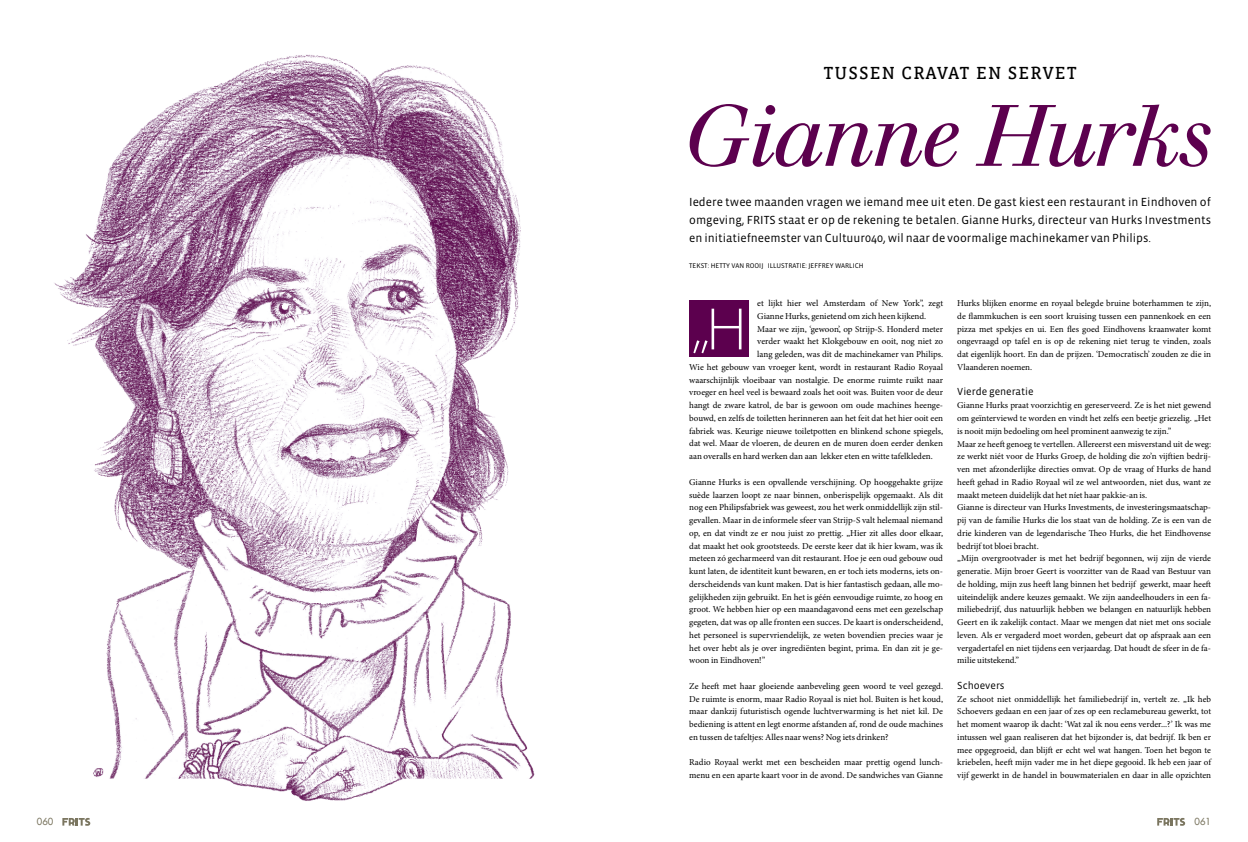
<style>
.page{position:relative;width:1248px;height:842px;background:#fff}
.page>*{position:absolute;margin:0;border:0;box-sizing:border-box;transform-origin:0 0}
.t1{font:85px "Justus Italic Oldstyle";letter-spacing:-.03em;color:#5c004e}
.t2{font:300 54px "Futura";color:#fff}
.t3{font:18px "Vista Slab Alt Reg";letter-spacing:.06em;color:#000}
.t4{font:12px/18px "Vista Sans OT";color:#000;text-align:justify}
.t5{font:10.5px "Vista Sans OT";color:#000}
.t6{font:9.5px "Futura";color:#7a755f}
.t7{font:9px/12.8px "Minion Pro";color:#000;text-align:justify}
.t8{font:7px "Vista Sans OT";color:#000}
</style>
<div class="page">
<img style="left:54px;top:54px;width:481px;height:771px">
<div style="left:689px;top:300px;width:59px;height:57px;background:#5c004e"></div>
<svg style="left:1157px;top:818px;width:27px;height:8px"></svg>
<svg style="left:62px;top:818px;width:28px;height:8px"></svg>
<p class="t6" style="left:37px;top:816px;width:18px">060</p>
<h3 class="t3" style="left:823px;top:64px;width:255px">TUSSEN CRAVAT EN SERVET</h3>
<h1 class="t1" style="left:683px;top:85px;width:532px">Gianne Hurks</h1>
<p class="t4" style="left:689px;top:193px;width:523px">I edere twee maanden vragen we iemand mee uit eten. De gast kiest een restaurant in Eindhoven of omgeving, FRITS staat er op de rekening te betalen. Gianne H urks, directeur van H urks I nvestments en initiatiefneemster van Cultuur040, wil naar de voormalige machinekamer van Philips.</p>
<p class="t8" style="left:689px;top:262px;width:176px">TEKST: hetty van rooij illustratie: je ffrey warlich</p>
<h2 class="t2" style="left:688px;top:292px;width:59px">,,H</h2>
<p class="t7" style="left:957px;top:297px;width:255px">Hurks blijken enorme en royaal belegde bruine boterhammen te zijn, de flammkuchen is een soort kruising tussen een pannenkoek en een pizza met spekjes en ui. Een fles goed Eindhovens kraanwater komt ongevraagd op tafel en is op de rekening niet terug te vinden, zoals dat eigenlijk hoort. En dan de prijzen. ‘Democratisch’ zouden ze die in Vlaanderen noemen.</p>
<p class="t5" style="left:957px;top:387px;width:78px">Vierde generatie</p>
<p class="t7" style="left:957px;top:399px;width:255px;text-align:left">Gianne Hurks praat voorzichtig en gereserveerd. Ze is het niet gewend om geïnterviewd te worden en vindt het zelfs een beetje griezelig. „Het is nooit mijn bedoeling om heel prominent aanwezig te zijn.”<br>Maar ze heeft genoeg te vertellen. Allereerst een misverstand uit de weg: ze werkt niét voor de Hurks Groep, de holding die zo’n vijftien bedrij&shy;ven met afzonderlijke directies omvat. Op de vraag of Hurks de hand heeft gehad in Radio Royaal wil ze wel antwoorden, niet dus, want ze maakt meteen duidelijk dat het níet haar pakkie-an is.<br>Gianne is directeur van Hurks Investments, de investeringsmaatschap&shy;pij van de familie Hurks die los staat van de holding. Ze is een van de drie kinderen van de legendarische Theo Hurks, die het Eindhovense bedrijf tot bloei bracht.<br>„Mijn overgrootvader is met het bedrijf begonnen, wij zijn de vierde generatie. Mijn broer Geert is voorzitter van de Raad van Bestuur van de holding, mijn zus heeft lang binnen het bedrijf gewerkt, maar heeft uiteindelijk andere keuzes gemaakt. We zijn aandeelhouders in een fa&shy;miliebedrijf, dus natuurlijk hebben we belangen en natuurlijk hebben Geert en ik zakelijk contact. Maar we mengen dat niet met ons sociale leven. Als er vergaderd moet worden, gebeurt dat op afspraak aan een vergadertafel en niet tijdens een verjaardag. Dat houdt de sfeer in de fa&shy;milie uitstekend.”</p>
<p class="t5" style="left:957px;top:680px;width:49px">Schoevers</p>
<p class="t7" style="left:957px;top:692px;width:255px">Ze schoot niet onmiddellijk het familiebedrijf in, vertelt ze. „Ik heb Schoevers gedaan en een jaar of zes op een reclamebureau gewerkt, tot het moment waarop ik dacht: ‘Wat zal ik nou eens verder...?’ Ik was me intussen wel gaan realiseren dat het bijzonder is, dat bedrijf. Ik ben er mee opgegroeid, dan blijft er echt wel wat hangen. Toen het begon te kriebelen, heeft mijn vader me in het diepe gegooid. Ik heb een jaar of vijf gewerkt in de handel in bouwmaterialen en daar in alle opzichten</p>
<p class="t7" style="left:757px;top:297px;width:187px">et lijkt hier wel Amsterdam of New York”, zegt</p>
<p class="t7" style="left:757px;top:310px;width:170px">Gianne Hurks, genietend om zich heen kijkend.</p>
<p class="t7" style="left:757px;top:322px;width:187px">Maar we zijn, ‘gewoon’, op Strijp-S. Honderd meter</p>
<p class="t7" style="left:757px;top:335px;width:187px">verder waakt het Klokgebouw en ooit, nog niet zo</p>
<p class="t7" style="left:757px;top:348px;width:187px">lang geleden, was dit de machinekamer van Philips.</p>
<p class="t7" style="left:689px;top:361px;width:255px">Wie het gebouw van vroeger kent, wordt in restaurant Radio Royaal</p>
<p class="t7" style="left:689px;top:373px;width:255px">waarschijnlijk vloeibaar van nostalgie. De enorme ruimte ruikt naar</p>
<p class="t7" style="left:689px;top:386px;width:255px">vroeger en heel veel is bewaard zoals het ooit was. Buiten voor de deur</p>
<p class="t7" style="left:689px;top:399px;width:255px">hangt de zware katrol, de bar is gewoon om oude machines heenge-</p>
<p class="t7" style="left:689px;top:412px;width:255px">bouwd, en zelfs de toiletten herinneren aan het feit dat het hier ooit een</p>
<p class="t7" style="left:689px;top:424px;width:255px">fabriek was. Keurige nieuwe toiletpotten en blinkend schone spiegels,</p>
<p class="t7" style="left:689px;top:437px;width:255px">dat wel. Maar de vloeren, de deuren en de muren doen eerder denken</p>
<p class="t7" style="left:689px;top:450px;width:245px">aan overalls en hard werken dan aan lekker eten en witte tafelkleden.</p>
<p class="t7" style="left:689px;top:475px;width:255px">Gianne Hurks is een opvallende verschijning. Op hooggehakte grijze suède laarzen loopt ze naar binnen, onberispelijk opgemaakt. Als dit nog een Philipsfabriek was geweest, zou het werk onmiddellijk zijn stil&shy;gevallen. Maar in de informele sfeer van Strijp-S valt helemaal niemand op, en dat vindt ze er nou juist zo prettig. „Hier zit alles door elkaar, dat maakt het ook grootsteeds. De eerste keer dat ik hier kwam, was ik meteen zó gecharmeerd van dit restaurant. Hoe je een oud gebouw oud kunt laten, de identiteit kunt bewaren, en er toch iets moderns, iets on&shy;derscheidends van kunt maken. Dat is hier fantastisch gedaan, alle mo&shy;gelijkheden zijn gebruikt. En het is géén eenvoudige ruimte, zo hoog en groot. We hebben hier op een maandagavond eens met een gezelschap gegeten, dat was op alle fronten een succes. De kaart is onderscheidend, het personeel is supervriendelijk, ze weten bovendien precies waar je het over hebt als je over ingrediënten begint, prima. En dan zit je ge&shy;woon in Eindhoven!”</p>
<p class="t7" style="left:689px;top:680px;width:255px">Ze heeft met haar gloeiende aanbeveling geen woord te veel gezegd.<br>De ruimte is enorm, maar Radio Royaal is niet hol. Buiten is het koud, maar dankzij futuristisch ogende luchtverwarming is het niet kil. De bediening is attent en legt enorme afstanden af, rond de oude machines en tussen de tafeltjes: Alles naar wens? Nog iets drinken?</p>
<p class="t7" style="left:689px;top:756px;width:255px">Radio Royaal werkt met een bescheiden maar prettig ogend lunch&shy;menu en een aparte kaart voor in de avond. De sandwiches van Gianne</p>
<p class="t6" style="left:1194px;top:816px;width:18px">061</p>
</div>
